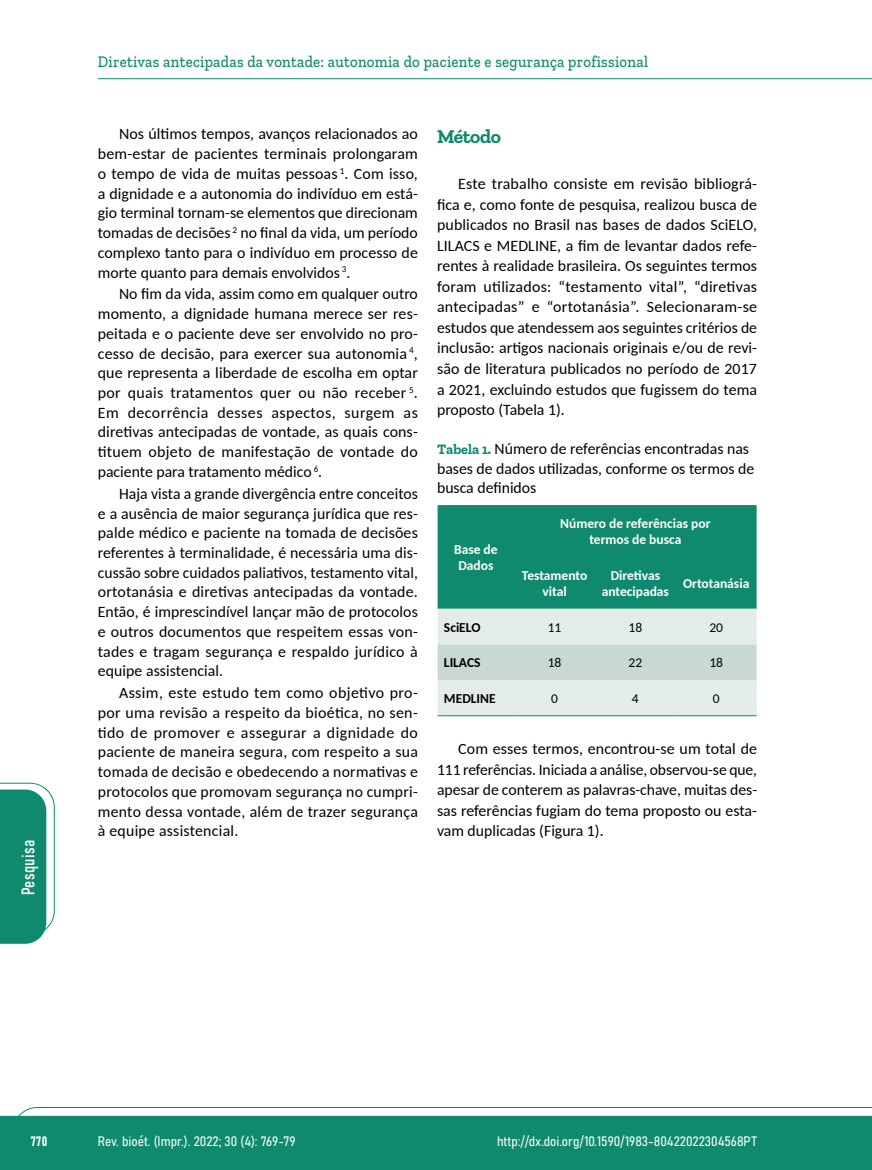
<style>
.page{position:relative;width:872px;height:1170px;background:#fff}
.page>*{position:absolute;margin:0;border:0;box-sizing:border-box;transform-origin:0 0}
.t1{font:700 19.5px "Zilla Slab";letter-spacing:-.02em;color:#108a6e}
.t2{font:18px "Bahnschrift";letter-spacing:.02em;color:#fff}
.t3{font:500 16.5px "Zilla Slab";letter-spacing:.02em;color:#108a6e;scale:.9 1}
.t4{font:15.75px/19.6px "Carlito";color:#000;text-align:justify}
.t5{font:700 13.5px/16.2px "Carlito";color:#fff;text-align:center}
.t6{font:13.5px "Bahnschrift";color:#fff}
.t7{font:700 13.5px "Carlito";color:#000}
.t8{font:13.5px "Carlito";color:#000}
.s1{font-family:"Zilla Slab";font-weight:700;font-size:14.25px;color:#108a6e}
</style>
<div class="page">
<svg style="left:12px;top:1107px;width:860px;height:62px;background:#2e9880"></svg>
<hr style="left:98px;top:78px;width:774px;height:1px;background:#108a6e">
<svg style="left:437px;top:505px;width:319px;height:210px;background:#77b8a8"></svg>
<hr style="left:437px;top:715px;width:77px;height:1px;background:#108a6e">
<hr style="left:514px;top:715px;width:81px;height:1px;background:#108a6e">
<hr style="left:595px;top:715px;width:81px;height:1px;background:#108a6e">
<hr style="left:676px;top:715px;width:80px;height:1px;background:#108a6e">
<svg style="left:0;top:782px;width:55px;height:161px"></svg>
<p class="t2" style="left:15px;top:895px;width:57px;rotate:-90deg">Pesquisa</p>
<p class="t3" style="left:98px;top:53px;width:613px">Diretivas antecipadas da vontade: autonomia do paciente e segurança profissional</p>
<p class="t4" style="left:98px;top:124px;width:322px;text-indent:21px">Nos últimos tempos, avanços relacionados ao bem-estar de pacientes terminais prolongaram o tempo de vida de muitas pessoas <sup>1</sup>. Com isso, a dignidade e a autonomia do indivíduo em está&shy;gio terminal tornam-se elementos que direcionam tomadas de decisões <sup>2</sup> no final da vida, um período complexo tanto para o indivíduo em processo de morte quanto para demais envolvidos <sup>3</sup>.</p>
<p class="t4" style="left:98px;top:283px;width:321px;text-indent:21px">No fim da vida, assim como em qualquer outro momento, a dignidade humana merece ser res&shy;peitada e o paciente deve ser envolvido no pro&shy;cesso de decisão, para exercer sua autonomia <sup>4</sup>, que representa a liberdade de escolha em optar por quais tratamentos quer ou não receber <sup>5</sup>.<br>Em decorrência desses aspectos, surgem as diretivas antecipadas de vontade, as quais cons&shy;tituem objeto de manifestação de vontade do paciente para tratamento médico <sup>6</sup>.</p>
<p class="t4" style="left:98px;top:483px;width:321px;text-indent:21px">Haja vista a grande divergência entre conceitos e a ausência de maior segurança jurídica que res&shy;palde médico e paciente na tomada de decisões referentes à terminalidade, é necessária uma dis&shy;cussão sobre cuidados paliativos, testamento vital, ortotanásia e diretivas antecipadas da vontade.<br>Então, é imprescindível lançar mão de protocolos e outros documentos que respeitem essas von&shy;tades e tragam segurança e respaldo jurídico à equipe assistencial.</p>
<p class="t4" style="left:98px;top:682px;width:321px;text-indent:21px">Assim, este estudo tem como objetivo pro&shy;por uma revisão a respeito da bioética, no sen&shy;tido de promover e assegurar a dignidade do paciente de maneira segura, com respeito a sua tomada de decisão e obedecendo a normativas e protocolos que promovam segurança no cumpri&shy;mento dessa vontade, além de trazer segurança à equipe assistencial.</p>
<p class="t1" style="left:437px;top:125px;width:65px">Método</p>
<p class="t4" style="left:437px;top:173px;width:322px;line-height:20.5px;text-indent:21px">Este trabalho consiste em revisão bibliográ&shy;fica e, como fonte de pesquisa, realizou busca de publicados no Brasil nas bases de dados SciELO, LILACS e MEDLINE, a fim de levantar dados refe&shy;rentes à realidade brasileira. Os seguintes termos foram utilizados: “testamento vital”, “diretivas antecipadas” e “ortotanásia”. Selecionaram-se estudos que atendessem aos seguintes critérios de inclusão: artigos nacionais originais e/ou de revi&shy;são de literatura publicados no período de 2017 a 2021, excluindo estudos que fugissem do tema proposto (Tabela 1).</p>
<p class="t4" style="left:437px;top:438px;width:319px;text-align:left"><span class="s1">Tabela 1.</span> Número de referências encontradas nas bases de dados utilizadas, conforme os termos de busca definidos</p>
<p class="t5" style="left:454px;top:540px;width:45px">Base de<br>Dados</p>
<p class="t5" style="left:560px;top:514px;width:152px">Número de referências por termos de busca</p>
<p class="t5" style="left:522px;top:566px;width:67px">Testamento vital</p>
<p class="t5" style="left:602px;top:566px;width:69px">Diretivas antecipadas</p>
<p class="t5" style="left:683px;top:574px;width:68px">Ortotanásia</p>
<p class="t7" style="left:444px;top:618px;width:38px">SciELO</p>
<p class="t8" style="left:548px;top:618px;width:15px">11</p>
<p class="t8" style="left:628px;top:618px;width:15px">18</p>
<p class="t8" style="left:709px;top:618px;width:15px">20</p>
<p class="t7" style="left:444px;top:653px;width:38px">LILACS</p>
<p class="t8" style="left:547px;top:653px;width:15px">18</p>
<p class="t8" style="left:628px;top:653px;width:15px">22</p>
<p class="t8" style="left:709px;top:653px;width:15px">18</p>
<p class="t7" style="left:444px;top:689px;width:53px">MEDLINE</p>
<p class="t8" style="left:551px;top:689px;width:8px">0</p>
<p class="t8" style="left:632px;top:689px;width:8px">4</p>
<p class="t8" style="left:712px;top:689px;width:8px">0</p>
<p class="t4" style="left:437px;top:737px;width:321px;line-height:20.5px;text-indent:21px">Com esses termos, encontrou-se um total de 111 referências. Iniciada a análise, observou-se que, apesar de conterem as palavras-chave, muitas des&shy;sas referências fugiam do tema proposto ou esta&shy;vam duplicadas (Figura 1).</p>
<p class="t6" style="left:31px;top:1130px;width:18px">770</p>
<p class="t6" style="left:98px;top:1131px;width:199px">Rev. bioét. (Impr.). 2022; 30 (4): 769-79</p>
<p class="t6" style="left:497px;top:1131px;width:262px">http://dx.doi.org/10.1590/1983-80422022304568PT</p>
</div>
